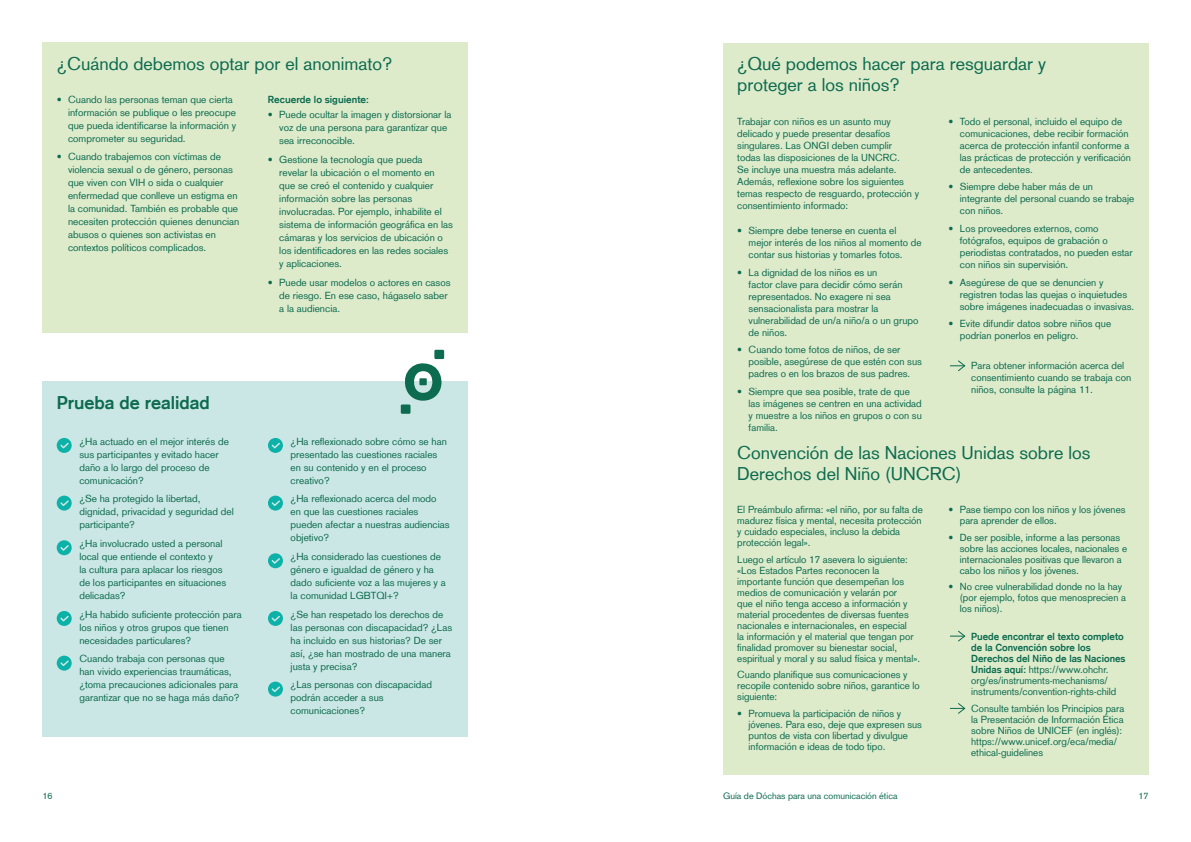
<style>
.page{position:relative;width:1191px;height:842px;background:#fff}
.page>*{position:absolute;margin:0;border:0;box-sizing:border-box;transform-origin:0 0}
.INTRO_LINE{font:18px/21.6px "Basic Commercial LT Com";color:#0d6b4f}
.INTRO_LINE-2{font:700 18px "Basic Commercial LT";color:#0d6b4f}
.List_-_Bullets{font:10px/13px "Basic Commercial LT Com";color:#0d6b4f}
.BODY{font:10px/12px "Basic Commercial LT Com";color:#0d6b4f}
.List_-_Bullets-2{font:700 10px/11px "Basic Commercial LT";color:#0d6b4f}
.t1{font:9px "Basic Commercial LT Com";color:#0d6b4f}
.s1{font-family:"Basic Commercial LT Com";font-weight:400}
</style>
<div class="page">
<div style="left:43px;top:43px;width:425px;height:290px;background:#ddebcb"></div>
<div style="left:723px;top:43px;width:425px;height:403px;background:#ddebcb"></div>
<div style="left:43px;top:382px;width:425px;height:355px;background:#cbe7e5"></div>
<svg style="left:57px;top:438px;width:15px;height:15px"></svg>
<svg style="left:57px;top:496px;width:15px;height:15px"></svg>
<svg style="left:57px;top:540px;width:15px;height:15px"></svg>
<svg style="left:57px;top:611px;width:15px;height:15px"></svg>
<svg style="left:57px;top:656px;width:15px;height:15px"></svg>
<svg style="left:268px;top:438px;width:15px;height:15px"></svg>
<svg style="left:268px;top:496px;width:15px;height:15px"></svg>
<svg style="left:268px;top:553px;width:15px;height:15px"></svg>
<svg style="left:268px;top:611px;width:15px;height:15px"></svg>
<svg style="left:268px;top:682px;width:15px;height:15px"></svg>
<div style="left:723px;top:432px;width:425px;height:342px;background:#ddebcb"></div>
<svg style="left:404px;top:363px;width:37px;height:38px"></svg>
<div style="left:419px;top:378px;width:8px;height:7px;background:#0d6b4f"></div>
<div style="left:434px;top:350px;width:10px;height:9px;background:#0d6b4f"></div>
<div style="left:401px;top:404px;width:9px;height:10px;background:#0d6b4f"></div>
<svg style="left:950px;top:360px;width:15px;height:12px"></svg>
<svg style="left:950px;top:630px;width:15px;height:12px"></svg>
<svg style="left:950px;top:703px;width:15px;height:11px"></svg>
<p class="INTRO_LINE" style="left:57px;top:52px;width:337px">¿Cuándo debemos optar por el anonimato?</p>
<p class="List_-_Bullets" style="left:68px;top:92px;width:170px;text-indent:-11px">• Cuando las personas teman que cierta información se publique o les preocupe que pueda identificarse la información y comprometer su seguridad.</p>
<p class="List_-_Bullets" style="left:68px;top:150px;width:173px;text-indent:-11px">• Cuando trabajemos con víctimas de violencia sexual o de género, personas que viven con VIH o sida o cualquier enfermedad que conlleve un estigma en la comunidad. También es probable que necesiten protección quienes denuncian abusos o quienes son activistas en contextos políticos complicados.</p>
<p class="List_-_Bullets-2" style="left:268px;top:93px;width:102px">Recuerde lo siguiente:</p>
<p class="List_-_Bullets" style="left:279px;top:108px;width:174px;text-indent:-11px">• Puede ocultar la imagen y distorsionar la voz de una persona para garantizar que sea irreconocible.</p>
<p class="List_-_Bullets" style="left:279px;top:153px;width:175px;text-indent:-11px">• Gestione la tecnología que pueda revelar la ubicación o el momento en que se creó el contenido y cualquier información sobre las personas involucradas. Por ejemplo, inhabilite el sistema de información geográfica en las cámaras y los servicios de ubicación o los identificadores en las redes sociales y aplicaciones.</p>
<p class="List_-_Bullets" style="left:279px;top:276px;width:173px;text-indent:-11px">• Puede usar modelos o actores en casos de riesgo. En ese caso, hágaselo saber a la audiencia.</p>
<p class="INTRO_LINE-2" style="left:57px;top:392px;width:155px">Prueba de realidad</p>
<p class="List_-_Bullets" style="left:79px;top:435px;width:151px">¿Ha actuado en el mejor interés de sus participantes y evitado hacer daño a lo largo del proceso de comunicación?</p>
<p class="List_-_Bullets" style="left:79px;top:492px;width:156px">¿Se ha protegido la libertad, dignidad, privacidad y seguridad del participante?</p>
<p class="List_-_Bullets" style="left:79px;top:537px;width:148px">¿Ha involucrado usted a personal local que entiende el contexto y<br>la cultura para aplacar los riesgos de los participantes en situaciones delicadas?</p>
<p class="List_-_Bullets" style="left:79px;top:608px;width:164px">¿Ha habido suficiente protección para los niños y otros grupos que tienen necesidades particulares?</p>
<p class="List_-_Bullets" style="left:79px;top:652px;width:162px">Cuando trabaja con personas que han vivido experiencias traumáticas, ¿toma precauciones adicionales para garantizar que no se haga más daño?</p>
<p class="List_-_Bullets" style="left:291px;top:435px;width:158px">¿Ha reflexionado sobre cómo se han presentado las cuestiones raciales en su contenido y en el proceso creativo?</p>
<p class="List_-_Bullets" style="left:291px;top:492px;width:160px">¿Ha reflexionado acerca del modo<br>en que las cuestiones raciales pueden afectar a nuestras audiencias objetivo?</p>
<p class="List_-_Bullets" style="left:291px;top:550px;width:157px">¿Ha considerado las cuestiones de género e igualdad de género y ha dado suficiente voz a las mujeres y a la comunidad LGBTQI+?</p>
<p class="List_-_Bullets" style="left:291px;top:608px;width:163px">¿Se han respetado los derechos de las personas con discapacidad? ¿Las ha incluido en sus historias? De ser así, ¿se han mostrado de una manera justa y precisa?</p>
<p class="List_-_Bullets" style="left:291px;top:678px;width:143px">¿Las personas con discapacidad podrán acceder a sus comunicaciones?</p>
<p class="INTRO_LINE" style="left:737px;top:52px;width:310px">¿Qué podemos hacer para resguardar y proteger a los niños?</p>
<p class="BODY" style="left:737px;top:115px;width:183px">Trabajar con niños es un asunto muy delicado y puede presentar desafíos singulares. Las ONGI deben cumplir<br>todas las disposiciones de la UNCRC.<br>Se incluye una muestra más adelante.<br>Además, reflexione sobre los siguientes temas respecto de resguardo, protección y consentimiento informado:</p>
<p class="List_-_Bullets" style="left:748px;top:224px;width:174px;line-height:12px;text-indent:-11px">• Siempre debe tenerse en cuenta el mejor interés de los niños al momento de contar sus historias y tomarles fotos.</p>
<p class="List_-_Bullets" style="left:748px;top:266px;width:171px;line-height:12px;text-indent:-11px">• La dignidad de los niños es un<br>factor clave para decidir cómo serán representados. No exagere ni sea sensacionalista para mostrar la vulnerabilidad de un/a niño/a o un grupo de niños.</p>
<p class="List_-_Bullets" style="left:748px;top:344px;width:175px;line-height:12px;text-indent:-11px">• Cuando tome fotos de niños, de ser posible, asegúrese de que estén con sus padres o en los brazos de sus padres.</p>
<p class="List_-_Bullets" style="left:748px;top:385px;width:175px;line-height:12px;text-indent:-11px">• Siempre que sea posible, trate de que las imágenes se centren en una actividad y muestre a los niños en grupos o con su familia.</p>
<p class="List_-_Bullets" style="left:960px;top:115px;width:173px;line-height:12px;text-indent:-11px">• Todo el personal, incluido el equipo de comunicaciones, debe recibir formación acerca de protección infantil conforme a las prácticas de protección y verificación de antecedentes.</p>
<p class="List_-_Bullets" style="left:960px;top:181px;width:176px;line-height:12px;text-indent:-11px">• Siempre debe haber más de un integrante del personal cuando se trabaje con niños.</p>
<p class="List_-_Bullets" style="left:960px;top:223px;width:174px;line-height:12px;text-indent:-11px">• Los proveedores externos, como fotógrafos, equipos de grabación o periodistas contratados, no pueden estar con niños sin supervisión.</p>
<p class="List_-_Bullets" style="left:960px;top:276px;width:176px;line-height:12px;text-indent:-11px">• Asegúrese de que se denuncien y registren todas las quejas o inquietudes sobre imágenes inadecuadas o invasivas.</p>
<p class="List_-_Bullets" style="left:960px;top:318px;width:153px;line-height:12px;text-indent:-11px">• Evite difundir datos sobre niños que podrían ponerlos en peligro.</p>
<p class="BODY" style="left:971px;top:360px;width:161px">Para obtener información acerca del consentimiento cuando se trabaja con niños, consulte la página 11.</p>
<p class="INTRO_LINE" style="left:737px;top:441px;width:354px">Convención de las Naciones Unidas sobre los<br>Derechos del Niño (UNCRC)</p>
<p class="List_-_Bullets" style="left:737px;top:504px;width:187px;line-height:11px">El Preámbulo afirma: «el niño, por su falta de madurez física y mental, necesita protección y cuidado especiales, incluso la debida protección legal».</p>
<p class="List_-_Bullets" style="left:737px;top:553px;width:184px;line-height:11px">Luego el artículo 17 asevera lo siguiente: «Los Estados Partes reconocen la importante función que desempeñan los medios de comunicación y velarán por<br>que el niño tenga acceso a información y material procedentes de diversas fuentes nacionales e internacionales, en especial<br>la información y el material que tengan por finalidad promover su bienestar social, espiritual y moral y su salud física y mental».</p>
<p class="List_-_Bullets" style="left:737px;top:669px;width:184px;line-height:11px">Cuando planifique sus comunicaciones y recopile contenido sobre niños, garantice lo siguiente:</p>
<p class="List_-_Bullets" style="left:748px;top:708px;width:175px;line-height:11px;text-indent:-11px">• Promueva la participación de niños y jóvenes. Para eso, deje que expresen sus puntos de vista con libertad y divulgue información e ideas de todo tipo.</p>
<p class="List_-_Bullets" style="left:960px;top:504px;width:167px;line-height:11px;text-indent:-11px">• Pase tiempo con los niños y los jóvenes para aprender de ellos.</p>
<p class="List_-_Bullets" style="left:960px;top:531px;width:169px;line-height:11px;text-indent:-11px">• De ser posible, informe a las personas sobre las acciones locales, nacionales e internacionales positivas que llevaron a cabo los niños y los jóvenes.</p>
<p class="List_-_Bullets" style="left:960px;top:581px;width:168px;line-height:11px;text-indent:-11px">• No cree vulnerabilidad donde no la hay (por ejemplo, fotos que menosprecien a los niños).</p>
<p class="List_-_Bullets-2" style="left:971px;top:631px;width:156px">Puede encontrar el texto completo de la Convención sobre los Derechos del Niño de las Naciones Unidas aquí: <span class="s1">https://www.ohchr. org/es/instruments-mechanisms/ instruments/convention-rights-child</span></p>
<p class="List_-_Bullets" style="left:971px;top:702px;width:155px;line-height:11px">Consulte también los Principios para la Presentación de Información Ética sobre Niños de UNICEF (en inglés): https://www.unicef.org/eca/media/ ethical-guidelines</p>
<p class="t1" style="left:43px;top:790px;width:12px">16</p>
<p class="t1" style="left:723px;top:790px;width:176px">Guía de Dóchas para una comunicación ética</p>
<p class="t1" style="left:1138px;top:790px;width:12px">17</p>
</div>
